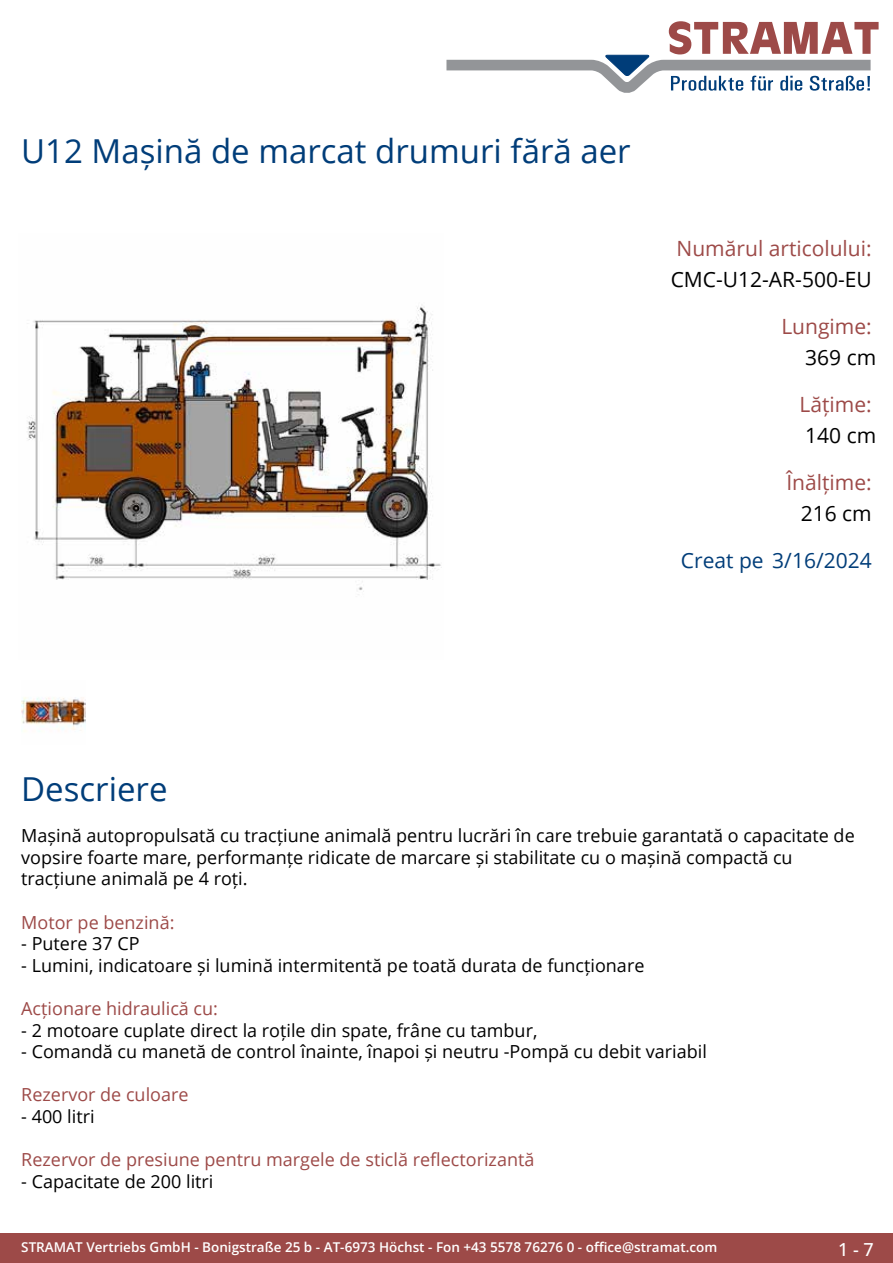
<style>
.page{position:relative;width:893px;height:1263px;background:#fff}
.page>*{position:absolute;margin:0;border:0;box-sizing:border-box;transform-origin:0 0}
.t1{font:33px "Open Sans";color:#003d79}
.t2{font:21px "Open Sans";color:#9d4a48}
.t3{font:21px "Open Sans";color:#000}
.t4{font:21px "Open Sans";color:#003d79}
.t5{font:18px/21.6px "Open Sans";color:#000}
.t6{font:18px "Open Sans";color:#9d4a48}
.t7{font:500 18px "Open Sans";color:#fff}
.t8{font:600 13.5px "Open Sans";color:#fff}
</style>
<div class="page">
<div style="left:0;top:1233px;width:893px;height:30px;background:#9d4a48"></div>
<svg style="left:446px;top:21px;width:433px;height:72px"></svg>
<img style="left:27px;top:304px;width:415px;height:291px">
<img style="left:21px;top:697px;width:64px;height:35px">
<h1 class="t1" style="left:21px;top:128px;width:611px">U12 Mașină de marcat drumuri fără aer</h1>
<p class="t2" style="left:677px;top:234px;width:197px">Numărul articolului:</p>
<p class="t3" style="left:671px;top:265px;width:203px">CMC-U12-AR-500-EU</p>
<p class="t2" style="left:781px;top:312px;width:92px">Lungime:</p>
<p class="t3" style="left:805px;top:343px;width:73px">369 cm</p>
<p class="t2" style="left:799px;top:390px;width:74px">Lățime:</p>
<p class="t3" style="left:805px;top:421px;width:73px">140 cm</p>
<p class="t2" style="left:786px;top:468px;width:87px">Înălțime:</p>
<p class="t3" style="left:801px;top:499px;width:73px">216 cm</p>
<p class="t4" style="left:681px;top:546px;width:192px">Creat pe 3/16/2024</p>
<h1 class="t1" style="left:21px;top:766px;width:148px">Descriere</h1>
<p class="t5" style="left:21px;top:824px;width:835px">Mașină autopropulsată cu tracțiune animală pentru lucrări în care trebuie garantată o capacitate de vopsire foarte mare, performanțe ridicate de marcare și stabilitate cu o mașină compactă cu tracțiune animală pe 4 roți.</p>
<p class="t6" style="left:21px;top:910px;width:155px">Motor pe benzină:</p>
<p class="t5" style="left:21px;top:932px;width:120px">- Putere 37 CP</p>
<p class="t5" style="left:21px;top:954px;width:625px">- Lumini, indicatoare și lumină intermitentă pe toată durata de funcționare</p>
<p class="t6" style="left:21px;top:996px;width:198px">Acționare hidraulică cu:</p>
<p class="t5" style="left:21px;top:1019px;width:518px">- 2 motoare cuplate direct la roțile din spate, frâne cu tambur,</p>
<p class="t5" style="left:21px;top:1040px;width:687px">- Comandă cu manetă de control înainte, înapoi și neutru -Pompă cu debit variabil</p>
<p class="t6" style="left:21px;top:1082px;width:169px">Rezervor de culoare</p>
<p class="t5" style="left:21px;top:1105px;width:75px">- 400 litri</p>
<p class="t6" style="left:21px;top:1147px;width:515px">Rezervor de presiune pentru margele de sticlă reflectorizantă</p>
<p class="t5" style="left:21px;top:1170px;width:194px">- Capacitate de 200 litri</p>
<p class="t8" style="left:21px;top:1238px;width:698px">STRAMAT Vertriebs GmbH - Bonigstraße 25 b - AT-6973 Höchst - Fon +43 5578 76276 0 - office@stramat.com</p>
<p class="t7" style="left:838px;top:1237px;width:37px">1 - 7</p>
</div>
